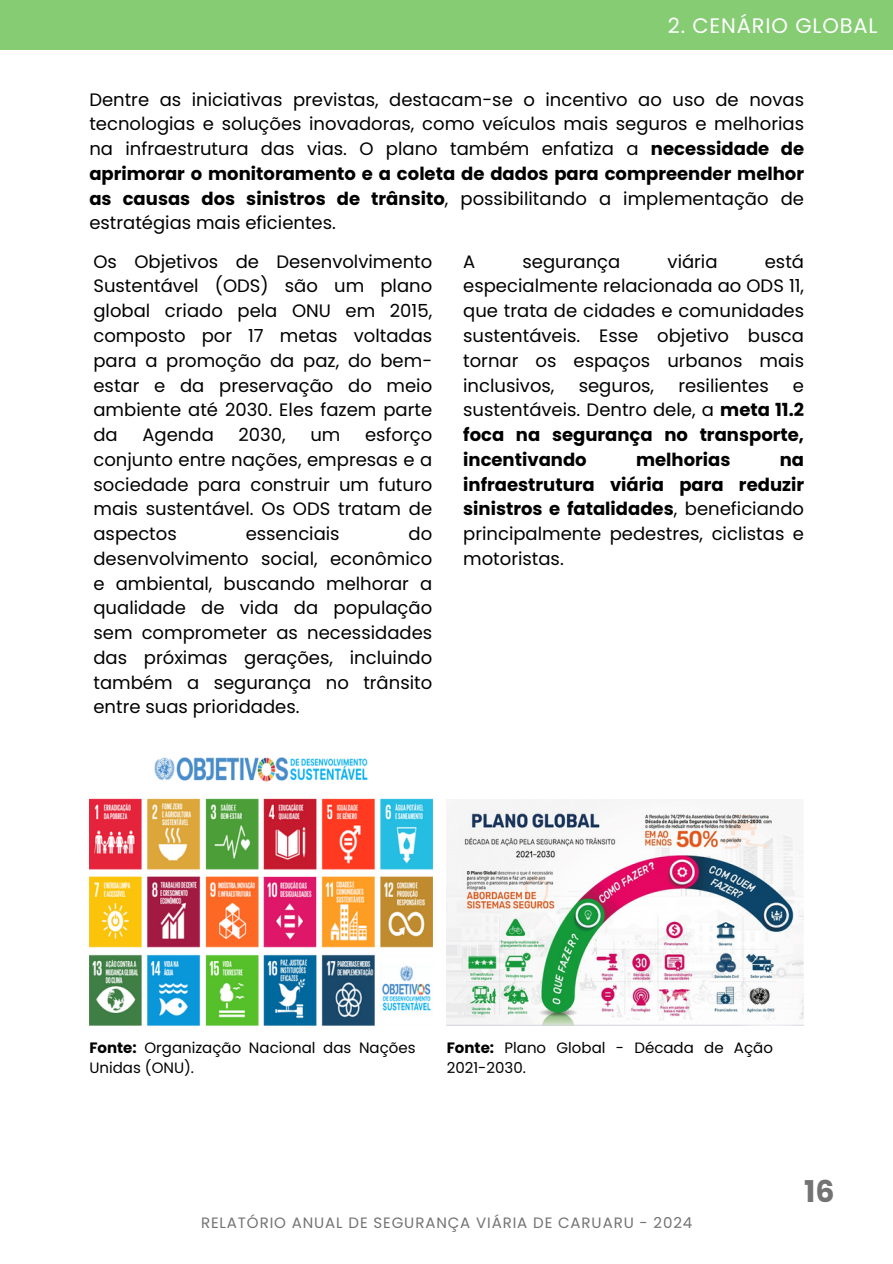
<style>
.page{position:relative;width:893px;height:1264px;background:#fff}
.page>*{position:absolute;margin:0;border:0;box-sizing:border-box;transform-origin:0 0}
.t1{font:700 30px "Poppins";color:#737373}
.t2{font:21px "Poppins";letter-spacing:.04em;color:#fff}
.t3{font:18px/24.8px "Poppins";color:#000;text-align:justify}
.t4{font:700 18px/24.8px "Poppins";color:#000;text-align:justify}
.t5{font:15px/20.2px "Poppins";color:#000}
.t6{font:15px "Poppins";letter-spacing:.06em;color:#737373}
.s1{font-weight:700}
.s2{font-weight:400}
</style>
<div class="page">
<img style="left:89px;top:757px;width:343px;height:269px">
<img style="left:446px;top:799px;width:357px;height:226px">
<div style="left:0;top:0;width:892px;height:50px;background:#85cc73"></div>
<p class="t2" style="left:667px;top:11px;width:211px">2. CENÁRIO GLOBAL</p>
<h2 class="t3" style="left:89px;top:87px;width:716px">Dentre as iniciativas previstas, destacam-se o incentivo ao uso de novas tecnologias e soluções inovadoras, como veículos mais seguros e melhorias na infraestrutura das vias. O plano também enfatiza a <span class="s1">necessidade de aprimorar o monitoramento e a coleta de dados para compreender melhor as causas dos sinistros de trânsito</span>, possibilitando a implementação de estratégias mais eficientes.</h2>
<p class="t3" style="left:93px;top:249px;width:340px">Os Objetivos de Desenvolvimento Sustentável (ODS) são um plano global criado pela ONU em 2015, composto por 17 metas voltadas para a promoção da paz, do bem&shy;estar e da preservação do meio ambiente até 2030. Eles fazem parte da</p>
<p class="t3" style="left:93px;top:422px;width:340px;text-indent:271px">esforço conjunto entre nações, empresas e a sociedade para construir um futuro mais sustentável. Os ODS tratam de aspectos</p>
<p class="t3" style="left:142px;top:422px;width:73px">Agenda</p>
<p class="t3" style="left:238px;top:422px;width:49px">2030,</p>
<p class="t3" style="left:310px;top:422px;width:32px">um</p>
<p class="t3" style="left:246px;top:521px;width:95px">essenciais</p>
<p class="t3" style="left:93px;top:521px;width:340px;text-indent:315px">do desenvolvimento social, econômico e ambiental, buscando melhorar a qualidade de vida da população sem comprometer as necessidades das próximas gerações, incluindo também a segurança no trânsito entre suas prioridades.</p>
<p class="t3" style="left:463px;top:249px;width:342px;text-indent:301px">está especialmente relacionada ao ODS 11, que trata de cidades e comunidades sustentáveis. Esse objetivo busca tornar os espaços urbanos mais inclusivos,</p>
<p class="t3" style="left:463px;top:249px;width:14px">A</p>
<p class="t3" style="left:522px;top:249px;width:99px">segurança</p>
<p class="t3" style="left:667px;top:249px;width:52px">viária</p>
<p class="t3" style="left:578px;top:373px;width:77px">seguros,</p>
<p class="t3" style="left:678px;top:373px;width:92px">resilientes</p>
<p class="t4" style="left:463px;top:373px;width:342px;text-indent:330px"><span class="s2">e sustentáveis. Dentro dele, a</span> meta 11.2 foca na segurança no transporte, incentivando</p>
<p class="t4" style="left:636px;top:447px;width:96px">melhorias</p>
<p class="t3" style="left:463px;top:447px;width:342px;text-indent:316px"><span class="s1">na infraestrutura viária para reduzir sinistros e fatalidades</span>, beneficiando principalmente pedestres, ciclistas e motoristas.</p>
<h3 class="t5" style="left:89px;top:1037px;width:328px"><span class="s1">Fonte:</span> Organização Nacional das Nações<br>Unidas (ONU).</h3>
<h3 class="t5" style="left:446px;top:1037px;width:328px"><span class="s1">Fonte:</span> Plano Global - Década de Ação<br>2021-2030.</h3>
<h1 class="t1" style="left:804px;top:1169px;width:32px">16</h1>
<h3 class="t6" style="left:201px;top:1212px;width:493px">RELATÓRIO ANUAL DE SEGURANÇA VIÁRIA DE CARUARU - 2024</h3>
</div>
